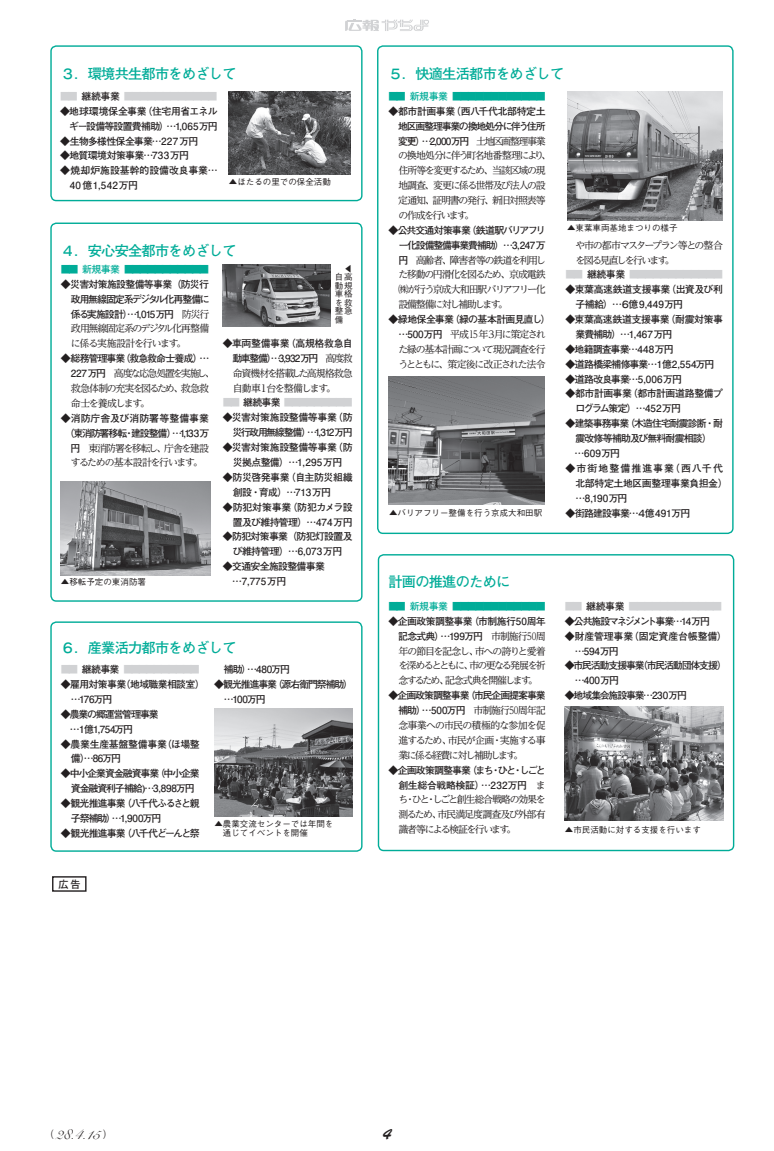
<style>
.page{position:relative;width:774px;height:1151px;background:#fff}
.page>*{position:absolute;margin:0;border:0;box-sizing:border-box;transform-origin:0 0}
.t1{font:15.6px "Snell Roundhand";color:#231f20}
.t2{font:15.6px "Brush Script Std";color:#231f20}
.t3{font:700 14.2px "Futo Go B101 Pr 6";letter-spacing:-.05em;color:#00ac98}
.t4{font:500 10px "Koz Go Pro";color:#231f20}
.t5{font:9.9px/14.9px "UD Reimin Pro";letter-spacing:-.125em;color:#231f20}
.t6{font:700 9.9px/14.9px "Futo Go B101 Pro";letter-spacing:-.07em;color:#231f20}
.t7{font:700 9.9px/14.9px "Futo Go B101 Pro";letter-spacing:-.045em;color:#231f20}
.t8{font:700 9.9px/14.9px "Futo Go B101 Pro";letter-spacing:-.11em;color:#231f20;text-align:right}
.t9{font:9.9px "UD Reimin Pro";color:#d1d2d4}
.t10{font:700 9.9px/14.9px "Futo Go B101 Pro";letter-spacing:-.03em;color:#231f20}
.t11{font:700 9.9px "Futo Go B101 Pro";letter-spacing:-.09em;color:#231f20}
.t12{font:700 9.9px/14.9px "Futo Go B101 Pro";letter-spacing:-.015em;color:#231f20;text-align:center}
.t13{font:700 9.9px/14.9px "Futo Go B101 Pro";letter-spacing:-.105em;color:#231f20;text-align:center}
.t14{font:9.9px "UD Reimin Pro";color:#00ac98}
.t15{font:700 9.9px/14.9px "Futo Go B101 Pro";letter-spacing:-.095em;color:#231f20}
.t16{font:700 9.9px/14.9px "Futo Go B101 Pro";letter-spacing:-.04em;color:#231f20}
.t17{font:9.9px/14.9px "UD Reimin Pro";letter-spacing:-.155em;color:#231f20}
.t18{font:700 9.9px/14.9px "Futo Go B101 Pro";letter-spacing:-.005em;color:#231f20}
.t19{font:700 9.9px/14.9px "Futo Go B101 Pro";letter-spacing:-.115em;color:#231f20}
.t20{font:700 9.9px "Futo Go B101 Pro";letter-spacing:-.125em;color:#231f20}
.t21{font:700 9.9px "Futo Go B101 Pro";letter-spacing:-.05em;color:#231f20}
.t22{font:500 8.5px/8.5px "Gothic BBB Pro";color:#231f20}
.s1{font-family:"Futo Go B101 Pro";font-weight:700;color:#231f20}
.s2{font-family:"Futo Go B101 Pro";font-weight:700}
.s3{font-family:"UD Reimin Pro";font-weight:400}
.s4{font-family:"UD Reimin Pro";font-weight:300;font-size:9.9px}
</style>
<div class="page">
<svg style="left:345px;top:19px;width:84px;height:12px"></svg>
<div style="left:50px;top:223px;width:312px;height:379px;border:1px solid #00ac98;border-radius:5px"></div>
<img style="left:567px;top:92px;width:156px;height:128px">
<div style="left:378px;top:554px;width:356px;height:297px;border:1px solid #00ac98;border-radius:5px"></div>
<div style="left:50px;top:621px;width:312px;height:231px;border:1px solid #00ac98;border-radius:5px"></div>
<div style="left:50px;top:45px;width:312px;height:156px;border:1px solid #00ac98;border-radius:5px"></div>
<img style="left:229px;top:92px;width:122px;height:82px">
<img style="left:223px;top:264px;width:107px;height:63px">
<img style="left:60px;top:482px;width:150px;height:93px">
<img style="left:214px;top:709px;width:139px;height:108px">
<img style="left:565px;top:707px;width:159px;height:114px">
<img style="left:388px;top:377px;width:156px;height:127px">
<div style="left:52px;top:876px;width:35px;height:16px;border:1px solid #231f20"></div>
<h2 class="t3" style="left:61px;top:62px;width:177px">３．環境共生都市をめざして</h2>
<h2 class="t3" style="left:388px;top:62px;width:177px">５．快適生活都市をめざして</h2>
<p class="t9" style="left:60px;top:88px;width:159px">■■ <span class="s1">継続事業</span> ■■■■■■■■■■■■</p>
<p class="t6" style="left:60px;top:102px;width:159px">◆地球環境保全事業（住宅用省エネル　ギー設備等設置費補助）…1,065万円</p>
<p class="t6" style="left:60px;top:132px;width:140px">◆生物多様性保全事業…227 万円</p>
<p class="t21" style="left:60px;top:148px;width:130px">◆地質環境対策事業…733万円</p>
<p class="t18" style="left:60px;top:162px;width:159px">◆焼却炉施設基幹的設備改良事業…　40億1,542万円</p>
<p class="t22" style="left:229px;top:176px;width:104px">▲ほたるの里での保全活動</p>
<h2 class="t3" style="left:61px;top:239px;width:177px">４．安心安全都市をめざして</h2>
<p class="t14" style="left:61px;top:261px;width:150px">■■ <span class="s2">新規事業</span> ■■■■■■■■■■■</p>
<p class="t6" style="left:71px;top:275px;width:140px;text-align:justify;text-indent:-10px">◆災害対策施設整備等事業（防災行政用無線固定系デジタル化再整備に係る実施設計）…1,015 万円　<span class="s3">防災行</span></p>
<p class="t5" style="left:71px;top:321px;width:140px">政用無線固定系のデジタル化再整備に係る実施設計を行います。</p>
<p class="t11" style="left:61px;top:351px;width:150px">◆総務管理事業（救急救命士養成）…</p>
<p class="t5" style="left:71px;top:366px;width:146px"><span class="s2">227 万円</span>　高度な応急処置を実施し、救急体制の充実を図るため、救急救命士を養成します。</p>
<p class="t12" style="left:61px;top:409px;width:150px">◆消防庁舎及び消防署等整備事業（東消防署移転・建設整備）…1,133万</p>
<p class="t5" style="left:70px;top:440px;width:140px"><span class="s2">円</span> 東消防署を移転し、庁舎を建設するための基本設計を行います。</p>
<p class="t22" style="left:61px;top:577px;width:87px">▲移転予定の東消防署</p>
<p class="t22" style="left:335px;top:263px;width:19px;text-indent:9px">◀自高動規車格を救整急備</p>
<p class="t7" style="left:223px;top:334px;width:131px;text-align:right">◆車両整備事業（高規格救急自動車整備）…3,932万円 <span class="s3">高度救</span></p>
<p class="t5" style="left:233px;top:365px;width:122px">命資機材を搭載した高規格救急自動車１台を整備します。</p>
<p class="t9" style="left:223px;top:395px;width:131px">■■ <span class="s1">継続事業</span> ■■■■■■■■■</p>
<p class="t6" style="left:223px;top:409px;width:131px;text-align:right">◆災害対策施設整備等事業（防災行政用無線整備）…1,312 万円</p>
<p class="t7" style="left:223px;top:439px;width:131px;text-align:center">◆災害対策施設整備等事業（防災拠点整備）…1,295万円</p>
<p class="t7" style="left:233px;top:468px;width:121px;text-indent:-10px">◆防災啓発事業（自主防災組織創設・育成）…713 万円</p>
<p class="t6" style="left:223px;top:498px;width:131px;text-align:right">◆防犯対策事業（防犯カメラ設置及び維持管理）…474万円</p>
<p class="t6" style="left:223px;top:528px;width:131px;text-align:center">◆防犯対策事業（防犯灯設置及び維持管理）…6,073万円</p>
<p class="t6" style="left:223px;top:558px;width:104px">◆交通安全施設整備事業　…7,775万円</p>
<p class="t14" style="left:388px;top:88px;width:159px">■■ <span class="s2">新規事業</span> ■■■■■■■■■■■■</p>
<p class="t6" style="left:398px;top:102px;width:149px;text-align:justify;text-indent:-10px">◆都市計画事業（西八千代北部特定土地区画整理事業の換地処分に伴う住所変更）…2,000万円 <span class="s3">土地区画整理事業</span></p>
<p class="t5" style="left:398px;top:148px;width:155px">の換地処分に伴う町名地番整理により、住所等を変更するため、当該区域の現地調査、変更に係る世帯及び法人の設定通知、証明書の発行、新旧対照表等の作成を行います。</p>
<p class="t8" style="left:388px;top:221px;width:159px">◆公共交通対策事業（鉄道駅バリアフリー化設備整備事業費補助）…3,247 万</p>
<p class="t5" style="left:398px;top:252px;width:149px;text-align:justify"><span class="s2">円</span>　高齢者、障害者等の鉄道を利用した移動の円滑化を図るため、京成電鉄㈱が行う京成大和田駅バリアフリー化設備整備に対し補助します。</p>
<p class="t6" style="left:388px;top:311px;width:164px">◆緑地保全事業（緑の基本計画見直し）</p>
<p class="t5" style="left:398px;top:326px;width:149px;text-align:justify"><span class="s2">…500万円</span>　平成15 年３月に策定された緑の基本計画について現況調査を行うとともに、策定後に改正された法令</p>
<p class="t22" style="left:567px;top:222px;width:112px">▲東葉車両基地まつりの様子</p>
<p class="t17" style="left:575px;top:237px;width:149px">や市の都市マスタープラン等との整合を図る見直しを行います。</p>
<p class="t9" style="left:566px;top:267px;width:159px">■■ <span class="s1">継続事業</span> ■■■■■■■■■■■■</p>
<p class="t16" style="left:575px;top:281px;width:149px;text-indent:-10px">◆東葉高速鉄道支援事業（出資及び利子補給）…６億9,449万円</p>
<p class="t7" style="left:575px;top:311px;width:149px;text-indent:-10px">◆東葉高速鉄道支援事業（耐震対策事業費補助）…1,467 万円</p>
<p class="t11" style="left:566px;top:341px;width:110px">◆地籍調査事業…448万円</p>
<p class="t6" style="left:566px;top:355px;width:150px">◆道路橋梁補修事業…１億2,554万円</p>
<p class="t6" style="left:566px;top:370px;width:118px">◆道路改良事業…5,006万円</p>
<p class="t6" style="left:575px;top:385px;width:149px;text-indent:-10px">◆都市計画事業（都市計画道路整備プログラム策定）…452 万円</p>
<p class="t15" style="left:566px;top:415px;width:159px">◆建築事務事業（木造住宅耐震診断・耐</p>
<p class="t11" style="left:575px;top:430px;width:138px">震改修等補助及び無料耐震相談）</p>
<p class="t6" style="left:566px;top:444px;width:56px">　…609万円</p>
<p class="t10" style="left:575px;top:459px;width:154px;text-indent:-10px">◆市街地整備推進事業（西八千代北部特定土地区画整理事業負担金）…8,190万円</p>
<p class="t22" style="left:389px;top:508px;width:155px">▲バリアフリー整備を行う京成大和田駅</p>
<p class="t11" style="left:566px;top:505px;width:126px">◆街路建設事業…４億491万円</p>
<h2 class="t3" style="left:388px;top:571px;width:123px">計画の推進のために</h2>
<p class="t9" style="left:565px;top:598px;width:159px">■■ <span class="s1">継続事業</span> ■■■■■■■■■■■■</p>
<p class="t20" style="left:565px;top:613px;width:147px">◆公共施設マネジメント事業…14万円</p>
<p class="t12" style="left:575px;top:627px;width:154px;text-align:left;text-indent:-10px">◆財産管理事業（固定資産台帳整備）…594万円</p>
<p class="t8" style="left:575px;top:657px;width:154px;text-align:left;text-indent:-10px">◆市民活動支援事業（市民活動団体支援）…400万円</p>
<p class="t8" style="left:565px;top:687px;width:124px">◆地域集会施設事業…230万円</p>
<p class="t14" style="left:388px;top:598px;width:159px">■■ <span class="s2">新規事業</span> ■■■■■■■■■■■■</p>
<p class="t6" style="left:388px;top:612px;width:159px;text-align:right">◆企画政策調整事業（市制施行50周年記念式典）…199万円<span class="s3">　市制施行50周</span></p>
<p class="t5" style="left:398px;top:643px;width:149px;text-align:justify">年の節目を記念し、市への誇りと愛着を深めるとともに、市の更なる発展を祈念するため、記念式典を開催します。</p>
<p class="t8" style="left:388px;top:687px;width:159px">◆企画政策調整事業（市民企画提案事業</p>
<p class="t5" style="left:398px;top:703px;width:149px;text-align:justify"><span class="s2">補助）…500万円</span>　市制施行50周年記念事業への市民の積極的な参加を促進するため、市民が企画・実施する事業に係る経費に対し補助します。</p>
<p class="t6" style="left:388px;top:761px;width:159px;text-align:right">◆企画政策調整事業（まち・ひと・しごと創生総合戦略検証）…232万円<span class="s3">　ま</span></p>
<p class="t5" style="left:398px;top:792px;width:149px;text-align:justify">ち・ひと・しごと創生総合戦略の効果を測るため、市民満足度調査及び外部有識者等による検証を行います。</p>
<h2 class="t3" style="left:61px;top:637px;width:177px">６．産業活力都市をめざして</h2>
<p class="t6" style="left:224px;top:661px;width:67px">補助）…480万円</p>
<p class="t13" style="left:224px;top:675px;width:130px;text-align:left;text-indent:-10px">◆観光推進事業（源右衛門祭補助）…100万円</p>
<p class="t9" style="left:61px;top:661px;width:140px">■■ <span class="s1">継続事業</span> ■■■■■■■■■■</p>
<p class="t6" style="left:71px;top:675px;width:136px;text-indent:-10px">◆雇用対策事業（地域職業相談室）…176万円</p>
<p class="t19" style="left:61px;top:705px;width:99px">◆農業の郷運営管理事業　…１億1,754万円</p>
<p class="t10" style="left:71px;top:735px;width:131px;text-indent:-10px">◆農業生産基盤整備事業（ほ場整備）…86万円</p>
<p class="t13" style="left:61px;top:765px;width:140px">◆中小企業資金融資事業（中小企業資金融資利子補給)…3,898万円</p>
<p class="t15" style="left:71px;top:794px;width:130px;text-indent:-10px">◆観光推進事業（八千代ふるさと親子祭補助）…1,900万円</p>
<p class="t8" style="left:61px;top:824px;width:140px">◆観光推進事業（八千代どーんと祭</p>
<p class="t22" style="left:214px;top:818px;width:121px;line-height:9.2px">▲農業交流センターでは年間を　通じてイベントを開催</p>
<p class="t22" style="left:565px;top:824px;width:138px">▲市民活動に対する支援を行います</p>
<p class="t4" style="left:59px;top:878px;width:23px">広告</p>
<h1 class="t1" style="left:45px;top:1122px;width:69px"><span class="s4">（</span>28.4.15 <span class="s4">）</span></h1>
<h1 class="t2" style="left:383px;top:1125px;width:10px">4</h1>
</div>
